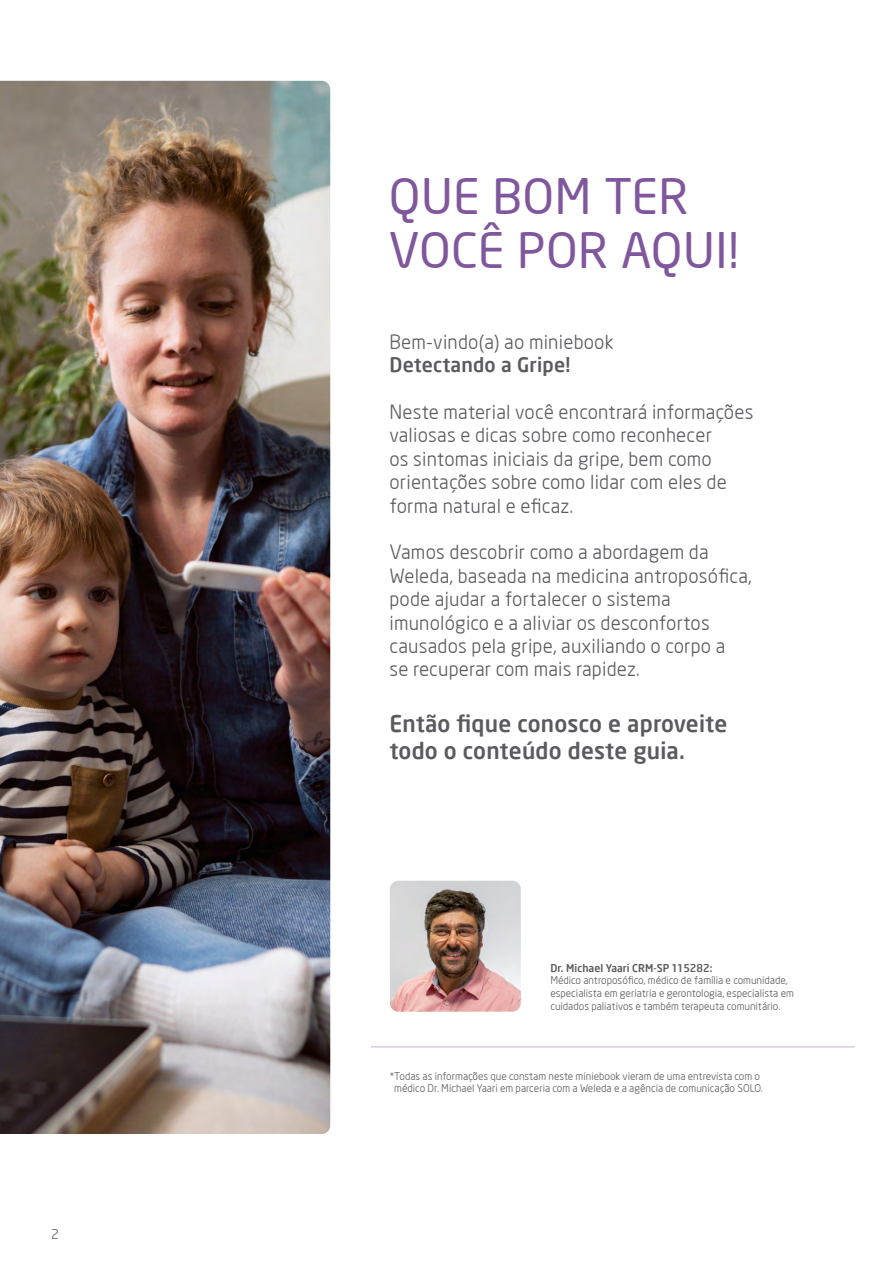
<style>
.page{position:relative;width:893px;height:1263px;background:#fff}
.page>*{position:absolute;margin:0;border:0;box-sizing:border-box;transform-origin:0 0}
.t1{font:500 48px/54px "Neo Sans Weleda";letter-spacing:.01em;color:#80579d}
.t2{font:700 22.5px/27px "Neo Sans Weleda";letter-spacing:.01em;color:#5b5b5f}
.t3{font:19.5px/23.4px "Neo Sans Weleda";letter-spacing:.01em;color:#5b5b5f}
.t4{font:700 19.5px "Neo Sans Weleda";letter-spacing:.01em;color:#5b5b5f}
.t5{font:13.5px "Neo Sans Weleda";color:#5b5b5f}
.t6{font:10.5px/12.6px "Neo Sans Weleda";color:#5b5b5f;text-align:center}
.t7{font:700 10.5px "Neo Sans Weleda";color:#5b5b5f}
</style>
<div class="page">
<img style="left:0;top:81px;width:330px;height:1053px">
<img style="left:390px;top:881px;width:131px;height:131px">
<hr style="left:371px;top:1046px;width:484px;height:1px;background:#d7cce4">
<p class="t5" style="left:51px;top:1226px;width:9px">2</p>
<h1 class="t1" style="left:389px;top:168px;width:352px">QUE BOM TER<br>VOCÊ POR AQUI!</h1>
<p class="t3" style="left:389px;top:330px;width:226px">Bem-vindo(a) ao miniebook</p>
<p class="t4" style="left:389px;top:353px;width:182px">Detectando a Gripe!</p>
<p class="t3" style="left:389px;top:400px;width:366px">Neste material você encontrará informações valiosas e dicas sobre como reconhecer<br>os sintomas iniciais da gripe, bem como orientações sobre como lidar com eles de forma natural e eficaz.</p>
<p class="t3" style="left:389px;top:540px;width:364px">Vamos descobrir como a abordagem da Weleda, baseada na medicina antroposófica, pode ajudar a fortalecer o sistema imunológico e a aliviar os desconfortos causados pela gripe, auxiliando o corpo a<br>se recuperar com mais rapidez.</p>
<p class="t2" style="left:389px;top:710px;width:340px">Então fique conosco e aproveite todo o conteúdo deste guia.</p>
<p class="t7" style="left:550px;top:961px;width:164px">Dr. Michael Yaari CRM-SP 115282:</p>
<p class="t6" style="left:550px;top:974px;width:245px;text-align:left">Médico antroposófico, médico de família e comunidade, especialista em geriatria e gerontologia, especialista em cuidados paliativos e também terapeuta comunitário.</p>
<p class="t6" style="left:390px;top:1069px;width:375px">*Todas as informações que constam neste miniebook vieram de uma entrevista com o médico Dr. Michael Yaari em parceria com a Weleda e a agência de comunicação SOLO.</p>
</div>
